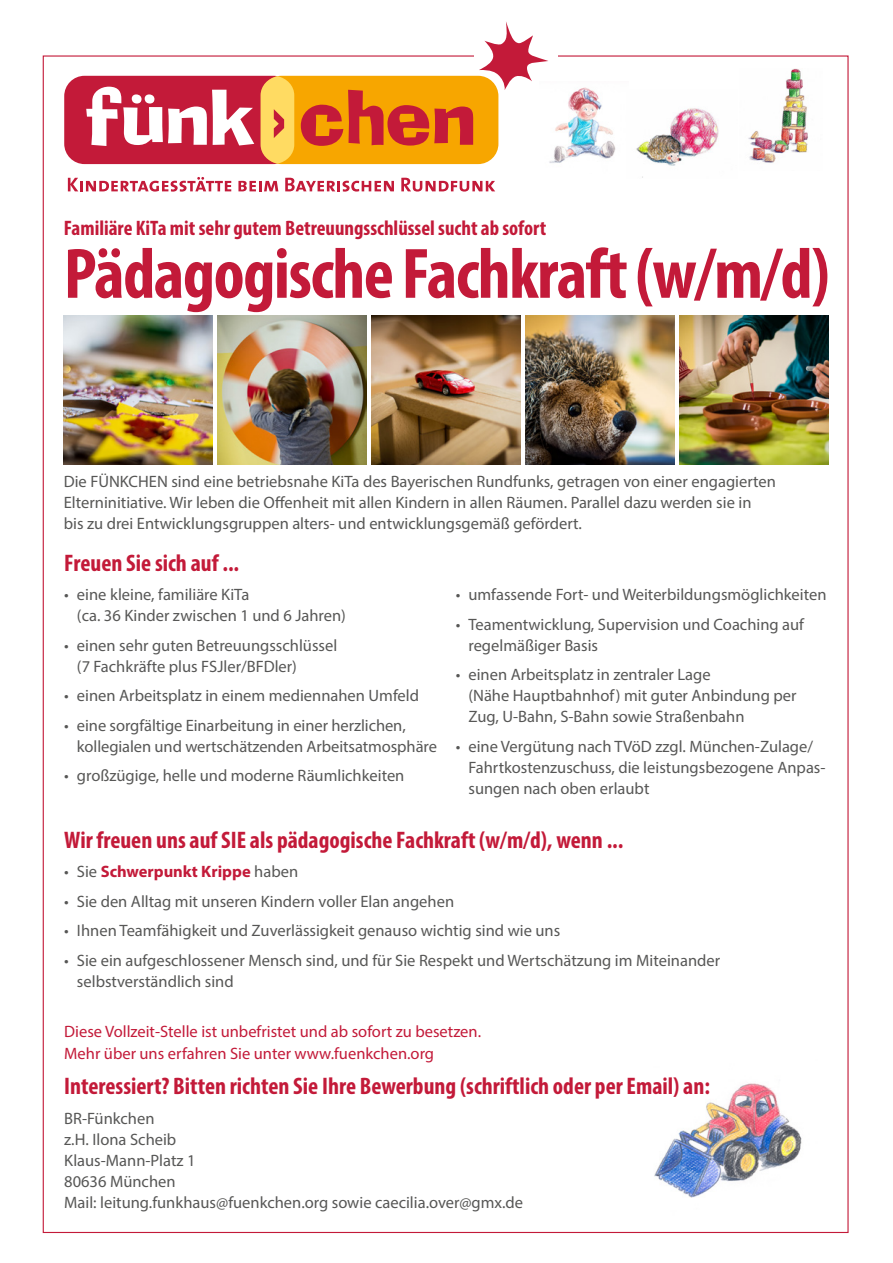
<style>
.page{position:relative;width:893px;height:1263px;background:#fff}
.page>*{position:absolute;margin:0;border:0;box-sizing:border-box;transform-origin:0 0}
.t1{font:700 condensed 72px "Myriad Pro";letter-spacing:-.02em;color:#c31a39}
.t2{font:700 condensed 24px "Myriad Pro";color:#c31a39}
.t3{font:700 condensed 21px "Myriad Pro";color:#c31a39}
.t4{font:16.5px/21px "Myriad Pro";color:#575756}
.t5{font:16.5px/21px "Myriad Pro";color:#c31a39}
.t6{font:700 16.5px "Myriad Pro";color:#c31a39}
.s1{font-weight:400;color:#575756}
</style>
<div class="page">
<img style="left:549px;top:87px;width:67px;height:76px">
<img style="left:748px;top:68px;width:60px;height:95px">
<img style="left:636px;top:108px;width:83px;height:70px">
<img style="left:654px;top:1083px;width:148px;height:115px">
<div style="left:64px;top:76px;width:230px;height:88px;background:#c31a39;border-radius:20px"></div>
<div style="left:261px;top:76px;width:237px;height:88px;background:#f7a600;border-radius:20px"></div>
<svg style="left:86px;top:87px;width:168px;height:59px"></svg>
<svg style="left:261px;top:76px;width:33px;height:88px;background:#f7c257"></svg>
<svg style="left:301px;top:22px;width:247px;height:124px"></svg>
<svg style="left:68px;top:177px;width:163px;height:15px"></svg>
<svg style="left:238px;top:181px;width:40px;height:10px"></svg>
<svg style="left:285px;top:178px;width:109px;height:14px"></svg>
<svg style="left:401px;top:178px;width:94px;height:14px"></svg>
<img style="left:63px;top:316px;width:149px;height:148px">
<img style="left:217px;top:316px;width:149px;height:148px">
<img style="left:371px;top:316px;width:149px;height:148px">
<img style="left:525px;top:316px;width:149px;height:148px">
<img style="left:679px;top:316px;width:149px;height:148px">
<p class="t3" style="left:64px;top:215px;width:484px">Familiäre KiTa mit sehr gutem Betreuungsschlüssel sucht ab sofort</p>
<h1 class="t1" style="left:64px;top:229px;width:767px">Pädagogische Fachkraft (w/m/d)</h1>
<p class="t4" style="left:64px;top:470px;width:714px">Die FÜNKCHEN sind eine betriebsnahe KiTa des Bayerischen Rundfunks, getragen von einer engagierten<br>Elterninitiative. Wir leben die Offenheit mit allen Kindern in allen Räumen. Parallel dazu werden sie in<br>bis zu drei Entwicklungsgruppen alters- und entwicklungsgemäß gefördert.</p>
<h2 class="t2" style="left:64px;top:548px;width:176px">Freuen Sie sich auf ...</h2>
<p class="t4" style="left:77px;top:584px;width:270px;text-indent:-13px">• eine kleine, familiäre KiTa<br>(ca. 36 Kinder zwischen 1 und 6 Jahren)</p>
<p class="t4" style="left:77px;top:634px;width:262px;text-indent:-13px">• einen sehr guten Betreuungsschlüssel (7 Fachkräfte plus FSJler/BFDler)</p>
<p class="t4" style="left:64px;top:685px;width:356px">• einen Arbeitsplatz in einem mediennahen Umfeld</p>
<p class="t4" style="left:77px;top:714px;width:361px;text-indent:-13px">• eine sorgfältige Einarbeitung in einer herzlichen, kollegialen und wertschätzenden Arbeitsatmosphäre</p>
<p class="t4" style="left:64px;top:765px;width:342px">• großzügige, helle und moderne Räumlichkeiten</p>
<p class="t4" style="left:456px;top:584px;width:372px">• umfassende Fort- und Weiterbildungsmöglichkeiten</p>
<p class="t4" style="left:468px;top:613px;width:337px;text-indent:-13px">• Teamentwicklung, Supervision und Coaching auf regelmäßiger Basis</p>
<p class="t4" style="left:468px;top:664px;width:330px;text-indent:-13px">• einen Arbeitsplatz in zentraler Lage<br>(Nähe Hauptbahnhof) mit guter Anbindung per<br>Zug, U-Bahn, S-Bahn sowie Straßenbahn</p>
<p class="t4" style="left:468px;top:735px;width:359px;text-indent:-13px">• eine Vergütung nach TVöD zzgl. München-Zulage/<br>Fahrtkostenzuschuss, die leistungsbezogene Anpas&shy;sungen nach oben erlaubt</p>
<h2 class="t2" style="left:64px;top:825px;width:561px">Wir freuen uns auf SIE als pädagogische Fachkraft (w/m/d), wenn ...</h2>
<p class="t6" style="left:64px;top:861px;width:235px"><span class="s1">• Sie</span> Schwerpunkt Krippe <span class="s1">haben</span></p>
<p class="t4" style="left:64px;top:891px;width:391px">• Sie den Alltag mit unseren Kindern voller Elan angehen</p>
<p class="t4" style="left:64px;top:920px;width:497px">• Ihnen Teamfähigkeit und Zuverlässigkeit genauso wichtig sind wie uns</p>
<p class="t4" style="left:77px;top:950px;width:645px;text-indent:-13px">• Sie ein aufgeschlossener Mensch sind, und für Sie Respekt und Wertschätzung im Miteinander selbstverständlich sind</p>
<p class="t5" style="left:64px;top:1021px;width:418px">Diese Vollzeit-Stelle ist unbefristet und ab sofort zu besetzen.<br>Mehr über uns erfahren Sie unter www.fuenkchen.org</p>
<h2 class="t2" style="left:64px;top:1071px;width:647px">Interessiert? Bitten richten Sie Ihre Bewerbung (schriftlich oder per Email) an:</h2>
<p class="t4" style="left:64px;top:1107px;width:460px">BR-Fünkchen<br>z.H. Ilona Scheib<br>Klaus-Mann-Platz 1<br>80636 München<br>Mail: leitung.funkhaus@fuenkchen.org sowie caecilia.over@gmx.de</p>
</div>
